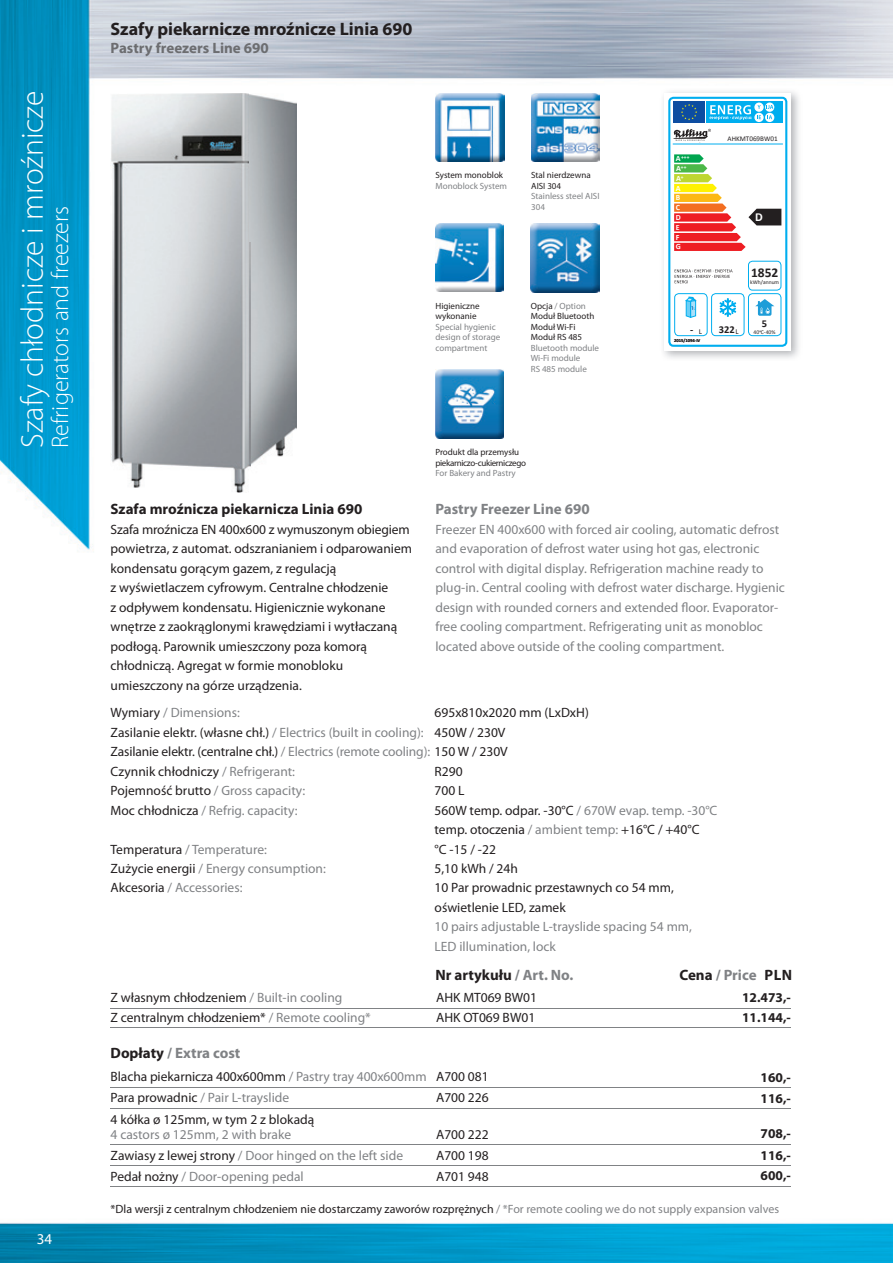
<style>
.page{position:relative;width:893px;height:1263px;background:#fff}
.page>*{position:absolute;margin:0;border:0;box-sizing:border-box;transform-origin:0 0}
.t1{font:300 31.5px "Myriad Pro";color:#fff}
.t2{font:300 24px "Myriad Pro";color:#fff}
.t3{font:700 18px "Myriad Pro";color:#231f20}
.t4{font:700 15px "Myriad Pro";color:#231f20}
.t5{font:700 15px "Myriad Pro";color:#808285}
.t6{font:700 15px "Myriad Pro";color:#6c6d70}
.t7{font:15px "Myriad Pro";color:#fff}
.t8{font:13.5px/19.5px "Myriad Pro";color:#231f20}
.t9{font:13.5px/19.5px "Myriad Pro";color:#808285}
.t10{font:700 13.5px/20.2px "Myriad Pro";color:#231f20}
.t11{font:700 13.5px "Calibri";color:#231f20}
.t12{font:700 12.15px "Calibri";color:#fff}
.t13{font:12px "Myriad Pro";color:#231f20}
.t14{font:700 10.5px "Calibri";color:#231f20}
.t15{font:9px/10.5px "Myriad Pro";color:#808285}
.t16{font:9px/10.5px "Myriad Pro";color:#231f20}
.t17{font:9px/10.5px "Myriad Pro";letter-spacing:-.035em;color:#231f20}
.t18{font:700 7.95px/9.9px "Calibri";color:#fff}
.t19{font:7.2px "Calibri";color:#231f20}
.t20{font:6.75px "Calibri";color:#231f20}
.t21{font:700 6.75px "Calibri";color:#231f20;scale:.94 1}
.t22{font:5.85px "Calibri";color:#231f20}
.t23{font:5.7px "Calibri";color:#231f20}
.t24{font:700 5.4px/9.9px "Calibri";color:#fff}
.t25{font:700 4.65px "Calibri";color:#231f20}
.s1{color:#808285}
.s2{font-size:7.95px}
.s3{font-weight:400;font-size:7.5px}
.s4{color:#231f20}
</style>
<div class="page">
<img style="left:0;top:0;width:893px;height:1263px">
<hr style="left:111px;top:1028px;width:680px;height:1px;background:#808285">
<hr style="left:111px;top:1008px;width:680px;height:1px;background:#808285">
<hr style="left:111px;top:1108px;width:680px;height:1px;background:#808285">
<hr style="left:111px;top:1087px;width:680px;height:1px;background:#808285">
<hr style="left:111px;top:1144px;width:680px;height:1px;background:#808285">
<hr style="left:111px;top:1165px;width:680px;height:1px;background:#808285">
<hr style="left:111px;top:1186px;width:680px;height:1px;background:#808285">
<img style="left:435px;top:93px;width:69px;height:69px">
<img style="left:531px;top:93px;width:69px;height:69px">
<img style="left:111px;top:93px;width:185px;height:399px">
<img style="left:660px;top:88px;width:142px;height:274px">
<svg style="left:665px;top:93px;width:126px;height:257px"></svg>
<div style="left:754px;top:212px;width:10px;height:10px;background:#231f20"></div>
<img style="left:435px;top:223px;width:69px;height:69px">
<img style="left:435px;top:370px;width:69px;height:68px">
<img style="left:531px;top:223px;width:69px;height:69px">
<h1 class="t1" style="left:13px;top:448px;width:359px;rotate:-90deg">Szafy chłodnicze i mroźnicze</h1>
<h2 class="t2" style="left:46px;top:448px;width:244px;rotate:-90deg">Refrigerators and freezers</h2>
<p class="t7" style="left:37px;top:1230px;width:17px">34</p>
<h3 class="t3" style="left:111px;top:18px;width:303px">Szafy piekarnicze mroźnicze Linia 690</h3>
<p class="t6" style="left:111px;top:39px;width:160px">Pastry freezers Line 690</p>
<p class="t16" style="left:435px;top:170px;width:69px">System monoblok</p>
<p class="t15" style="left:435px;top:181px;width:73px">Monoblock System</p>
<p class="t16" style="left:531px;top:170px;width:61px">Stal nierdzewna<br>AISI 304</p>
<p class="t15" style="left:531px;top:191px;width:70px">Stainless steel AISI<br>304</p>
<p class="t16" style="left:435px;top:300px;width:46px">Higieniczne wykonanie</p>
<p class="t15" style="left:435px;top:321px;width:66px">Special hygienic design of storage compartment</p>
<p class="t16" style="left:531px;top:300px;width:65px">Opcja <span class="s1">/ Option<br></span>Moduł Bluetooth<br>Moduł Wi-Fi<br>Moduł RS 485</p>
<p class="t15" style="left:531px;top:342px;width:70px">Bluetooth module<br>Wi-Fi module<br>RS 485 module</p>
<p class="t24" style="left:676px;top:152px;width:15px"><span class="s2">A</span>+++<br><span class="s2">A</span>++</p>
<p class="t18" style="left:676px;top:193px;width:7px">B<br>C<br>D<br>E<br>F<br>G</p>
<p class="t24" style="left:676px;top:171px;width:15px"><span class="s2">A</span>+++</p>
<p class="t18" style="left:676px;top:192px;width:7px;text-align:justify">A A B C D E</p>
<p class="t19" style="left:727px;top:134px;width:52px">AHKMT069BW01</p>
<p class="t20" style="left:731px;top:134px;width:34px">KTM622340</p>
<p class="t12" style="left:754px;top:209px;width:8px">B</p>
<p class="t12" style="left:755px;top:209px;width:9px">D</p>
<p class="t11" style="left:751px;top:264px;width:29px">1852</p>
<p class="t23" style="left:750px;top:278px;width:30px">kWh/annum</p>
<p class="t11" style="left:754px;top:264px;width:22px">584</p>
<p class="t14" style="left:690px;top:323px;width:13px">- <span class="s3">L</span></p>
<p class="t14" style="left:719px;top:323px;width:21px">322<span class="s3">L</span></p>
<p class="t14" style="left:687px;top:323px;width:12px">78</p>
<p class="t14" style="left:727px;top:323px;width:5px">-</p>
<p class="t19" style="left:699px;top:327px;width:4px">L</p>
<p class="t19" style="left:736px;top:327px;width:4px">L</p>
<p class="t21" style="left:763px;top:317px;width:5px">5</p>
<p class="t14" style="left:762px;top:317px;width:7px">5</p>
<p class="t22" style="left:753px;top:328px;width:25px">40°C-40%</p>
<p class="t23" style="left:754px;top:328px;width:23px">40<sup>o</sup>C-40%</p>
<p class="t25" style="left:674px;top:338px;width:28px">2015/1094-IV</p>
<p class="t4" style="left:111px;top:500px;width:253px">Szafa mroźnicza piekarnicza Linia 690</p>
<p class="t8" style="left:111px;top:519px;width:303px">Szafa mroźnicza EN 400x600 z wymuszonym obiegiem powietrza, z automat. odszranianiem i odparowaniem kondensatu gorącym gazem, z regulacją<br>z wyświetlaczem cyfrowym. Centralne chłodzenie<br>z odpływem kondensatu. Higienicznie wykonane wnętrze z zaokrąglonymi krawędziami i wytłaczaną podłogą. Parownik umieszczony poza komorą chłodniczą. Agregat w formie monobloku umieszczony na górze urządzenia.</p>
<p class="t17" style="left:435px;top:447px;width:92px">Produkt dla przemysłu piekarniczo-cukierniczego</p>
<p class="t15" style="left:435px;top:468px;width:82px">For Bakery and Pastry</p>
<p class="t5" style="left:435px;top:500px;width:156px">Pastry Freezer Line 690</p>
<p class="t9" style="left:435px;top:519px;width:351px">Freezer EN 400x600 with forced air cooling, automatic defrost and evaporation of defrost water using hot gas, electronic control with digital display. Refrigeration machine ready to plug-in. Central cooling with defrost water discharge. Hygienic design with rounded corners and extended floor. Evaporator&shy;free cooling compartment. Refrigerating unit as monobloc located above outside of the cooling compartment.</p>
<p class="t8" style="left:111px;top:702px;width:480px;text-indent:324px">695x810x2020 mm (LxDxH)<br>Zasilanie elektr. (własne chł.) <span class="s1">/ Electrics (built in cooling):</span> 450W / 230V<br>Zasilanie elektr. (centralne chł.) <span class="s1">/ Electrics (remote cooling):</span> 150 W / 230V<br>Czynnik chłodniczy <span class="s1">/ Refrigerant:</span></p>
<p class="t9" style="left:111px;top:702px;width:131px"><span class="s4">Wymiary</span> / Dimensions:</p>
<p class="t8" style="left:435px;top:761px;width:30px">R290</p>
<p class="t8" style="left:111px;top:780px;width:196px">Pojemność brutto <span class="s1">/ Gross capacity:</span></p>
<p class="t8" style="left:435px;top:780px;width:32px">700 L</p>
<p class="t9" style="left:111px;top:800px;width:189px"><span class="s4">Moc chłodnicza</span> / Refrig. capacity:</p>
<p class="t8" style="left:435px;top:800px;width:284px">560W temp. odpar. -30°C <span class="s1">/ 670W evap. temp. -30°C </span>temp. otoczenia <span class="s1">/ ambient temp:</span> +16°C / +40°C</p>
<p class="t9" style="left:111px;top:839px;width:158px"><span class="s4">Temperatura</span> / Temperature:</p>
<p class="t8" style="left:435px;top:839px;width:63px">°C -15 / -22</p>
<p class="t9" style="left:111px;top:858px;width:217px"><span class="s4">Zużycie energii</span> / Energy consumption:</p>
<p class="t8" style="left:435px;top:858px;width:85px">5,10 kWh / 24h</p>
<p class="t9" style="left:111px;top:878px;width:133px"><span class="s4">Akcesoria</span> / Accessories:</p>
<p class="t8" style="left:435px;top:878px;width:241px">10 Par prowadnic przestawnych co 54 mm, oświetlenie LED, zamek</p>
<p class="t9" style="left:435px;top:917px;width:259px">10 pairs adjustable L-trayslide spacing 54 mm,<br>LED illumination, lock</p>
<p class="t4" style="left:435px;top:965px;width:139px">Nr artykułu <span class="s1">/ Art. No.</span></p>
<p class="t4" style="left:679px;top:965px;width:114px">Cena <span class="s1">/ Price</span> PLN</p>
<p class="t8" style="left:111px;top:987px;width:233px">Z własnym chłodzeniem <span class="s1">/ Built-in cooling</span></p>
<p class="t8" style="left:436px;top:987px;width:102px">AHK MT069 BW01</p>
<p class="t8" style="left:111px;top:1007px;width:262px">Z centralnym chłodzeniem* <span class="s1">/ Remote cooling*</span></p>
<p class="t8" style="left:436px;top:1007px;width:101px">AHK OT069 BW01</p>
<p class="t5" style="left:111px;top:1043px;width:131px"><span class="s4">Dopłaty</span> / Extra cost</p>
<p class="t10" style="left:742px;top:987px;width:50px">12.473,-<br>11.144,-</p>
<p class="t8" style="left:111px;top:1066px;width:380px;line-height:21px">Blacha piekarnicza 400x600mm <span class="s1">/ Pastry tray 400x600mm</span> A700 081<br>Para prowadnic <span class="s1">/ Pair L-trayslide</span></p>
<p class="t10" style="left:761px;top:1066px;width:32px;line-height:21.1px">160,-<br>116,-</p>
<p class="t10" style="left:761px;top:1123px;width:32px;line-height:21.3px">708,-<br>116,-</p>
<p class="t8" style="left:436px;top:1088px;width:54px">A700 226</p>
<p class="t8" style="left:111px;top:1109px;width:205px">4 kółka ø 125mm, w tym 2 z blokadą</p>
<p class="t9" style="left:111px;top:1124px;width:182px">4 castors ø 125mm, 2 with brake</p>
<p class="t8" style="left:436px;top:1124px;width:54px">A700 222</p>
<p class="t9" style="left:111px;top:1145px;width:294px"><span class="s4">Zawiasy z lewej strony</span> / Door hinged on the left side</p>
<p class="t8" style="left:436px;top:1145px;width:54px">A700 198</p>
<p class="t9" style="left:111px;top:1166px;width:195px"><span class="s4">Pedał nożny</span> / Door-opening pedal</p>
<p class="t8" style="left:436px;top:1166px;width:54px">A701 948</p>
<p class="t10" style="left:761px;top:1165px;width:32px">600,-</p>
<p class="t13" style="left:111px;top:1202px;width:670px">*Dla wersji z centralnym chłodzeniem nie dostarczamy zaworów rozprężnych <span class="s1">/ *For remote cooling we do not supply expansion valves</span></p>
</div>
